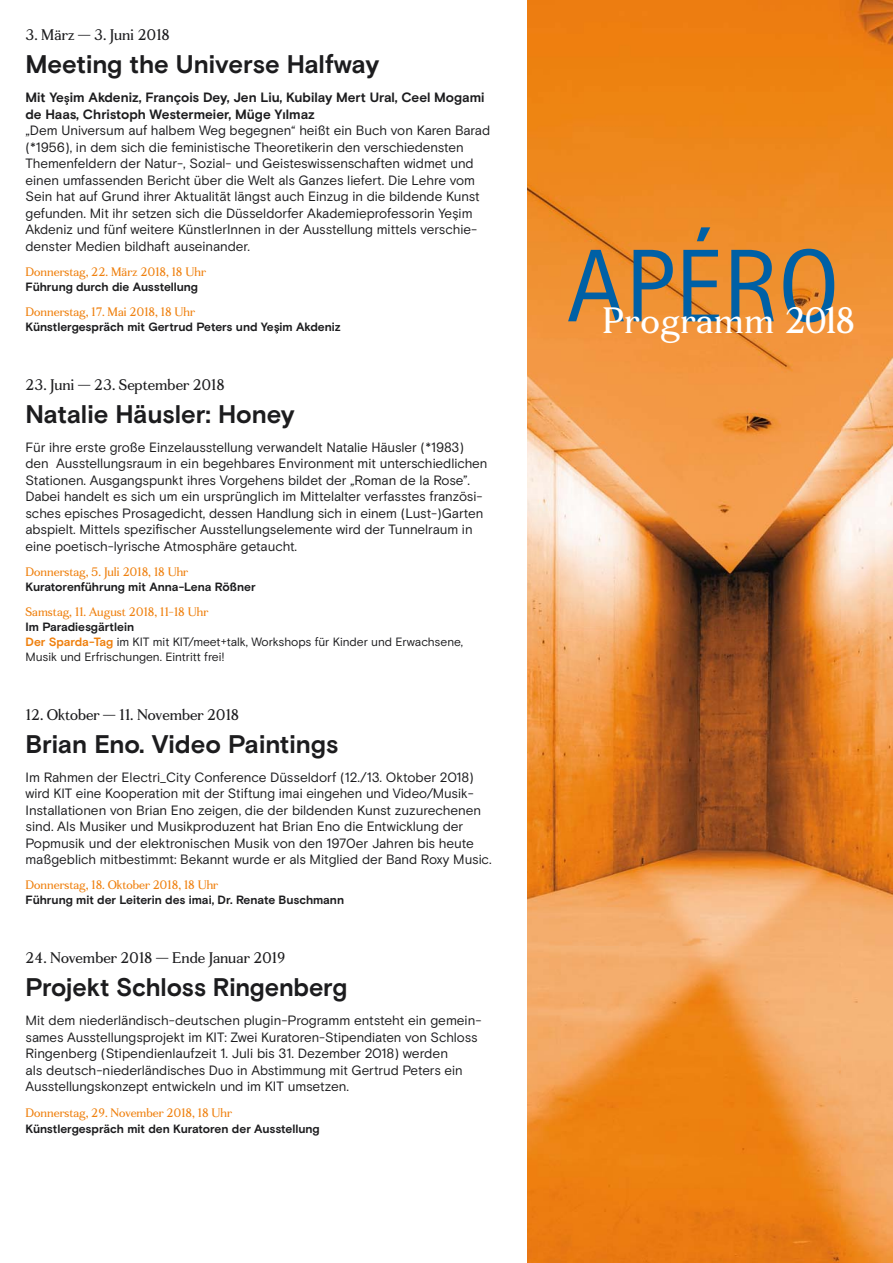
<style>
.page{position:relative;width:893px;height:1263px;background:#fff}
.page>*{position:absolute;margin:0;border:0;box-sizing:border-box;transform-origin:0 0}
.t1{font:35.85px "Fortescue";letter-spacing:.025em;color:#fff}
.t2{font:700 25.5px "Basis Grotesque";letter-spacing:-.005em;color:#1c1c1e}
.t3{font:15px "Fortescue";color:#1c1c1e}
.t4{font:13.5px/16.5px "Basis Grotesque";color:#1c1c1e}
.t5{font:700 13.5px/16.5px "Basis Grotesque";color:#1c1c1e}
.t6{font:700 12px "Basis Grotesque";color:#1c1c1e}
.t7{font:12px "Fortescue";color:#ef800e}
.t8{font:12px/15px "Basis Grotesque";color:#1c1c1e}
.s1{font-size:12px}
.s2{font-weight:700}
.s3{font-weight:700;color:#ef800e}
</style>
<div class="page">
<img style="left:527px;top:0;width:366px;height:1263px">
<svg style="left:568px;top:227px;width:266px;height:95px;background:#b1824c"></svg>
<p class="t3" style="left:26px;top:29px;width:146px">3. März — 3. Juni 2018</p>
<h2 class="t2" style="left:26px;top:55px;width:355px">Meeting the Universe Halfway</h2>
<p class="t5" style="left:26px;top:91px;width:461px">Mit Ye<span class="s1">s</span>im Akdeniz, François Dey, Jen Liu, Kubilay Mert Ural, Ceel Mogami de Haas, Christoph Westermeier, Müge Yılmaz</p>
<p class="t4" style="left:26px;top:124px;width:466px">„Dem Universum auf halbem Weg begegnen“ heißt ein Buch von Karen Barad (*1956), in dem sich die feministische Theoretikerin den verschiedensten Themenfeldern der Natur-, Sozial- und Geisteswissenschaften widmet und einen umfassenden Bericht über die Welt als Ganzes liefert. Die Lehre vom Sein hat auf Grund ihrer Aktualität längst auch Einzug in die bildende Kunst gefunden. Mit ihr setzen sich die Düsseldorfer Akademieprofessorin Yesim Akdeniz und fünf weitere KünstlerInnen in der Ausstellung mittels verschie&shy;denster Medien bildhaft auseinander.</p>
<p class="t7" style="left:26px;top:267px;width:182px">Donnerstag, 22. März 2018, 18 Uhr</p>
<p class="t6" style="left:26px;top:282px;width:174px">Führung durch die Ausstellung</p>
<p class="t7" style="left:26px;top:307px;width:171px">Donnerstag, 17. Mai 2018, 18 Uhr</p>
<p class="t6" style="left:26px;top:322px;width:317px">Künstlergespräch mit Gertrud Peters und Yesim Akdeniz</p>
<p class="t3" style="left:26px;top:378px;width:201px">23. Juni — 23. September 2018</p>
<h2 class="t2" style="left:26px;top:404px;width:271px">Natalie Häusler: Honey</h2>
<p class="t4" style="left:26px;top:440px;width:464px">Für ihre erste große Einzelausstellung verwandelt Natalie Häusler (*1983) den Ausstellungsraum in ein begehbares Environment mit unterschiedlichen Stationen. Ausgangspunkt ihres Vorgehens bildet der „Roman de la Rose”.<br>Dabei handelt es sich um ein ursprünglich im Mittelalter verfasstes französi&shy;sches episches Prosagedicht, dessen Handlung sich in einem (Lust-)Garten abspielt. Mittels spezifischer Ausstellungselemente wird der Tunnelraum in eine poetisch-lyrische Atmosphäre getaucht.</p>
<p class="t7" style="left:26px;top:567px;width:164px">Donnerstag, 5. Juli 2018, 18 Uhr</p>
<p class="t6" style="left:26px;top:582px;width:232px">Kuratorenführung mit Anna-Lena Rößner</p>
<p class="t7" style="left:26px;top:607px;width:184px">Samstag, 11. August 2018, 11-18 Uhr</p>
<p class="t8" style="left:26px;top:621px;width:439px"><span class="s2">Im Paradiesgärtlein<br></span><span class="s3">Der Sparda-Tag</span> im KIT mit KIT/meet+talk, Workshops für Kinder und Erwachsene,<br>Musik und Erfrischungen. Eintritt frei!</p>
<p class="t3" style="left:26px;top:709px;width:215px">12. Oktober — 11. November 2018</p>
<h2 class="t2" style="left:26px;top:734px;width:315px">Brian Eno. Video Paintings</h2>
<p class="t4" style="left:26px;top:770px;width:468px">Im Rahmen der Electri_City Conference Düsseldorf (12./13. Oktober 2018) wird KIT eine Kooperation mit der Stiftung imai eingehen und Video/Musik-Installationen von Brian Eno zeigen, die der bildenden Kunst zuzurechenen sind. Als Musiker und Musikproduzent hat Brian Eno die Entwicklung der Popmusik und der elektronischen Musik von den 1970er Jahren bis heute maßgeblich mitbestimmt: Bekannt wurde er als Mitglied der Band Roxy Music.</p>
<p class="t7" style="left:26px;top:880px;width:194px">Donnerstag, 18. Oktober 2018, 18 Uhr</p>
<p class="t6" style="left:26px;top:896px;width:320px">Führung mit der Leiterin des imai, Dr. Renate Buschmann</p>
<p class="t3" style="left:26px;top:952px;width:261px">24. November 2018 — Ende Januar 2019</p>
<h2 class="t2" style="left:26px;top:978px;width:323px">Projekt Schloss Ringenberg</h2>
<p class="t4" style="left:26px;top:1014px;width:458px">Mit dem niederländisch-deutschen plugin-Programm entsteht ein gemein&shy;sames Ausstellungsprojekt im KIT: Zwei Kuratoren-Stipendiaten von Schloss Ringenberg (Stipendienlaufzeit 1. Juli bis 31. Dezember 2018) werden<br>als deutsch-niederländisches Duo in Abstimmung mit Gertrud Peters ein Ausstellungskonzept entwickeln und im KIT umsetzen.</p>
<p class="t7" style="left:26px;top:1107px;width:208px">Donnerstag, 29. November 2018, 18 Uhr</p>
<p class="t6" style="left:26px;top:1124px;width:296px">Künstlergespräch mit den Kuratoren der Ausstellung</p>
<h1 class="t1" style="left:603px;top:306px;width:254px">Programm 2018</h1>
</div>
